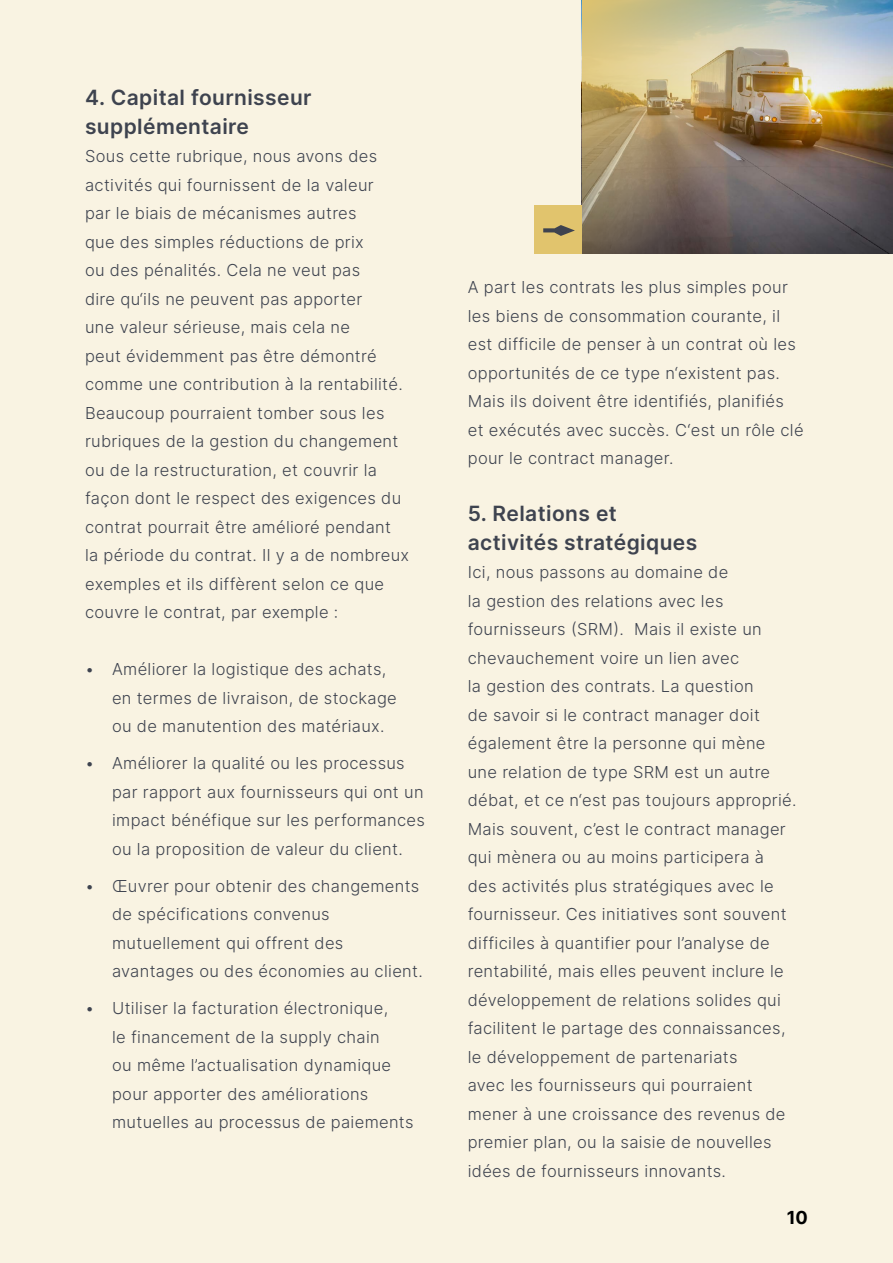
<style>
.page{position:relative;width:893px;height:1263px;background:#f9f3e2}
.page>*{position:absolute;margin:0;border:0;box-sizing:border-box;transform-origin:0 0}
.t1{font:600 21px/28.5px "Inter";letter-spacing:.02em;color:#3e434f}
.t2{font:700 18px "Inter";color:#000}
.t3{font:300 16.5px/28.5px "Inter";letter-spacing:.02em;color:#3e434f}
</style>
<div class="page">
<div style="left:535px;top:205px;width:47px;height:49px;background:#e1c46d"></div>
<svg style="left:543px;top:225px;width:32px;height:11px"></svg>
<img style="left:582px;top:0;width:311px;height:254px">
<p class="t1" style="left:85px;top:83px;width:228px">4. Capital fournisseur supplémentaire</p>
<p class="t3" style="left:85px;top:142px;width:326px">Sous cette rubrique, nous avons des activités qui fournissent de la valeur<br>par le biais de mécanismes autres<br>que des simples réductions de prix<br>ou des pénalités. Cela ne veut pas<br>dire qu‘ils ne peuvent pas apporter<br>une valeur sérieuse, mais cela ne<br>peut évidemment pas être démontré comme une contribution à la rentabilité.<br>Beaucoup pourraient tomber sous les rubriques de la gestion du changement ou de la restructuration, et couvrir la façon dont le respect des exigences du contrat pourrait être amélioré pendant<br>la période du contrat. Il y a de nombreux exemples et ils diffèrent selon ce que couvre le contrat, par exemple :</p>
<p class="t3" style="left:112px;top:655px;width:286px;text-indent:-27px">• Améliorer la logistique des achats, en termes de livraison, de stockage ou de manutention des matériaux.</p>
<p class="t3" style="left:112px;top:749px;width:314px;text-indent:-27px">• Améliorer la qualité ou les processus par rapport aux fournisseurs qui ont un impact bénéfique sur les performances ou la proposition de valeur du client.</p>
<p class="t3" style="left:112px;top:871px;width:312px;text-indent:-27px">• Œuvrer pour obtenir des changements de spécifications convenus mutuellement qui offrent des avantages ou des économies au client.</p>
<p class="t3" style="left:112px;top:994px;width:303px;text-indent:-27px">• Utiliser la facturation électronique,<br>le financement de la supply chain<br>ou même l’actualisation dynamique pour apporter des améliorations mutuelles au processus de paiements</p>
<p class="t3" style="left:468px;top:273px;width:337px">A part les contrats les plus simples pour les biens de consommation courante, il est difficile de penser à un contrat où les opportunités de ce type n‘existent pas.<br>Mais ils doivent être identifiés, planifiés et exécutés avec succès. C‘est un rôle clé pour le contract manager.</p>
<p class="t1" style="left:468px;top:499px;width:231px">5. Relations et activités stratégiques</p>
<p class="t3" style="left:468px;top:558px;width:330px">Ici, nous passons au domaine de<br>la gestion des relations avec les fournisseurs (SRM). Mais il existe un chevauchement voire un lien avec<br>la gestion des contrats. La question<br>de savoir si le contract manager doit également être la personne qui mène une relation de type SRM est un autre débat, et ce n‘est pas toujours approprié.<br>Mais souvent, c’est le contract manager qui mènera ou au moins participera à des activités plus stratégiques avec le fournisseur. Ces initiatives sont souvent difficiles à quantifier pour l’analyse de rentabilité, mais elles peuvent inclure le développement de relations solides qui facilitent le partage des connaissances, le développement de partenariats<br>avec les fournisseurs qui pourraient mener à une croissance des revenus de premier plan, ou la saisie de nouvelles idées de fournisseurs innovants.</p>
<p class="t2" style="left:787px;top:1204px;width:23px">10</p>
</div>
